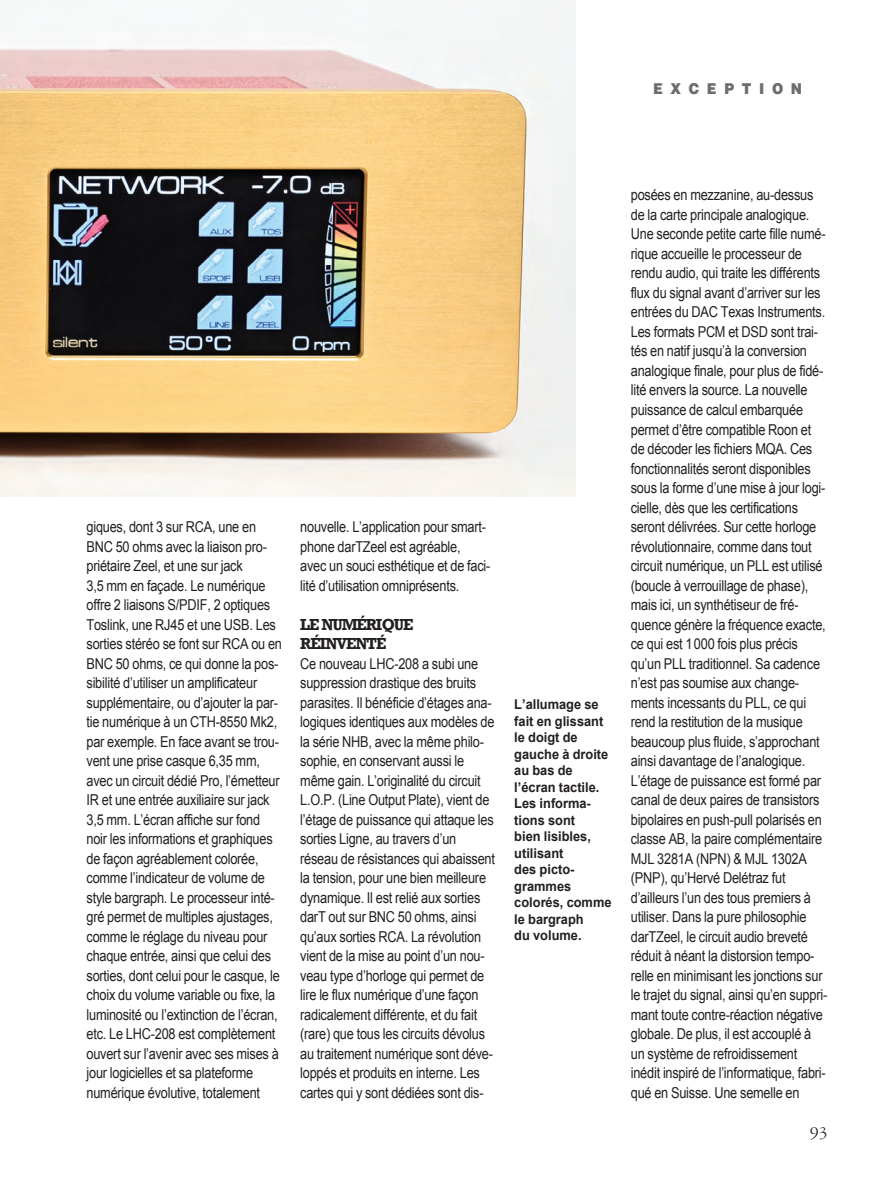
<style>
.page{position:relative;width:893px;height:1191px;background:#fff}
.page>*{position:absolute;margin:0;border:0;box-sizing:border-box;transform-origin:0 0}
.t1{font:18px "Garamond Three";color:#231f20}
.t2{font:15px/19.5px "Arial";letter-spacing:-.015em;color:#231f20;scale:.85 1}
.t3{font:700 15px/19.5px "Rockwell";letter-spacing:-.075em;color:#231f20;scale:.95 1}
.t4{font:900 15px "Helvetica";letter-spacing:.565em;color:#6c6d70;scale:.9 1}
.t5{font:700 13.5px/16.5px "Arial";color:#231f20;scale:.95 1}
</style>
<div class="page">
<img style="left:0;top:0;width:575px;height:497px">
<p class="t4" style="left:653px;top:80px;width:167px">EXCEPTION</p>
<p class="t2" style="left:87px;top:517px;width:232px">giques, dont 3 sur RCA, une en BNC 50 ohms avec la liaison pro&shy;priétaire Zeel, et une sur jack<br>3,5 mm en façade. Le numérique offre 2 liaisons S/PDIF, 2 optiques Toslink, une RJ45 et une USB. Les sorties stéréo se font sur RCA ou en BNC 50 ohms, ce qui donne la pos&shy;sibilité d’utiliser un amplificateur supplémentaire, ou d’ajouter la par&shy;tie numérique à un CTH-8550 Mk2, par exemple. En face avant se trou&shy;vent une prise casque 6,35 mm, avec un circuit dédié Pro, l’émetteur IR et une entrée auxiliaire sur jack 3,5 mm. L’écran affiche sur fond noir les informations et graphiques de façon agréablement colorée, comme l’indicateur de volume de style bargraph. Le processeur inté&shy;gré permet de multiples ajustages, comme le réglage du niveau pour chaque entrée, ainsi que celui des sorties, dont celui pour le casque, le choix du volume variable ou fixe, la luminosité ou l’extinction de l’écran, etc. Le LHC-208 est complètement ouvert sur l’avenir avec ses mises à jour logicielles et sa plateforme numérique évolutive, totalement</p>
<p class="t2" style="left:300px;top:517px;width:225px">nouvelle. L’application pour smart&shy;phone darTZeel est agréable, avec un souci esthétique et de faci&shy;lité d’utilisation omniprésents.</p>
<p class="t3" style="left:300px;top:614px;width:121px">LE NUMÉRIQUE<br>RÉINVENTÉ</p>
<p class="t2" style="left:300px;top:653px;width:231px">Ce nouveau LHC-208 a subi une suppression drastique des bruits parasites. Il bénéficie d’étages ana&shy;logiques identiques aux modèles de la série NHB, avec la même philo&shy;sophie, en conservant aussi le même gain. L’originalité du circuit L.O.P. (Line Output Plate), vient de l’étage de puissance qui attaque les sorties Ligne, au travers d’un réseau de résistances qui abaissent la tension, pour une bien meilleure dynamique. Il est relié aux sorties darT out sur BNC 50 ohms, ainsi qu’aux sorties RCA. La révolution vient de la mise au point d’un nou&shy;veau type d’horloge qui permet de lire le flux numérique d’une façon radicalement différente, et du fait (rare) que tous les circuits dévolus au traitement numérique sont déve&shy;loppés et produits en interne. Les cartes qui y sont dédiées sont dis-</p>
<p class="t5" style="left:514px;top:696px;width:104px">L’allumage se fait en glissant le doigt de gauche à droite au bas de l’écran tactile.<br>Les informa&shy;tions sont<br>bien lisibles, utilisant<br>des picto&shy;grammes colorés, comme le bargraph<br>du volume.</p>
<p class="t2" style="left:631px;top:185px;width:233px">posées en mezzanine, au-dessus de la carte principale analogique.<br>Une seconde petite carte fille numé&shy;rique accueille le processeur de rendu audio, qui traite les différents flux du signal avant d’arriver sur les entrées du DAC Texas Instruments.<br>Les formats PCM et DSD sont trai&shy;tés en natif jusqu’à la conversion analogique finale, pour plus de fidé&shy;lité envers la source. La nouvelle puissance de calcul embarquée permet d’être compatible Roon et de décoder les fichiers MQA. Ces fonctionnalités seront disponibles sous la forme d’une mise à jour logi&shy;cielle, dès que les certifications seront délivrées. Sur cette horloge révolutionnaire, comme dans tout circuit numérique, un PLL est utilisé (boucle à verrouillage de phase), mais ici, un synthétiseur de fré&shy;quence génère la fréquence exacte, ce qui est 1000 fois plus précis qu’un PLL traditionnel. Sa cadence n’est pas soumise aux change&shy;ments incessants du PLL, ce qui rend la restitution de la musique beaucoup plus fluide, s’approchant ainsi davantage de l’analogique.<br>L’étage de puissance est formé par canal de deux paires de transistors bipolaires en push-pull polarisés en classe AB, la paire complémentaire MJL 3281A (NPN) &amp; MJL 1302A (PNP), qu’Hervé Delétraz fut d’ailleurs l’un des tous premiers à utiliser. Dans la pure philosophie darTZeel, le circuit audio breveté réduit à néant la distorsion tempo&shy;relle en minimisant les jonctions sur le trajet du signal, ainsi qu’en suppri&shy;mant toute contre-réaction négative globale. De plus, il est accouplé à un système de refroidissement inédit inspiré de l’informatique, fabri&shy;qué en Suisse. Une semelle en</p>
<p class="t1" style="left:810px;top:1126px;width:19px">93</p>
</div>
